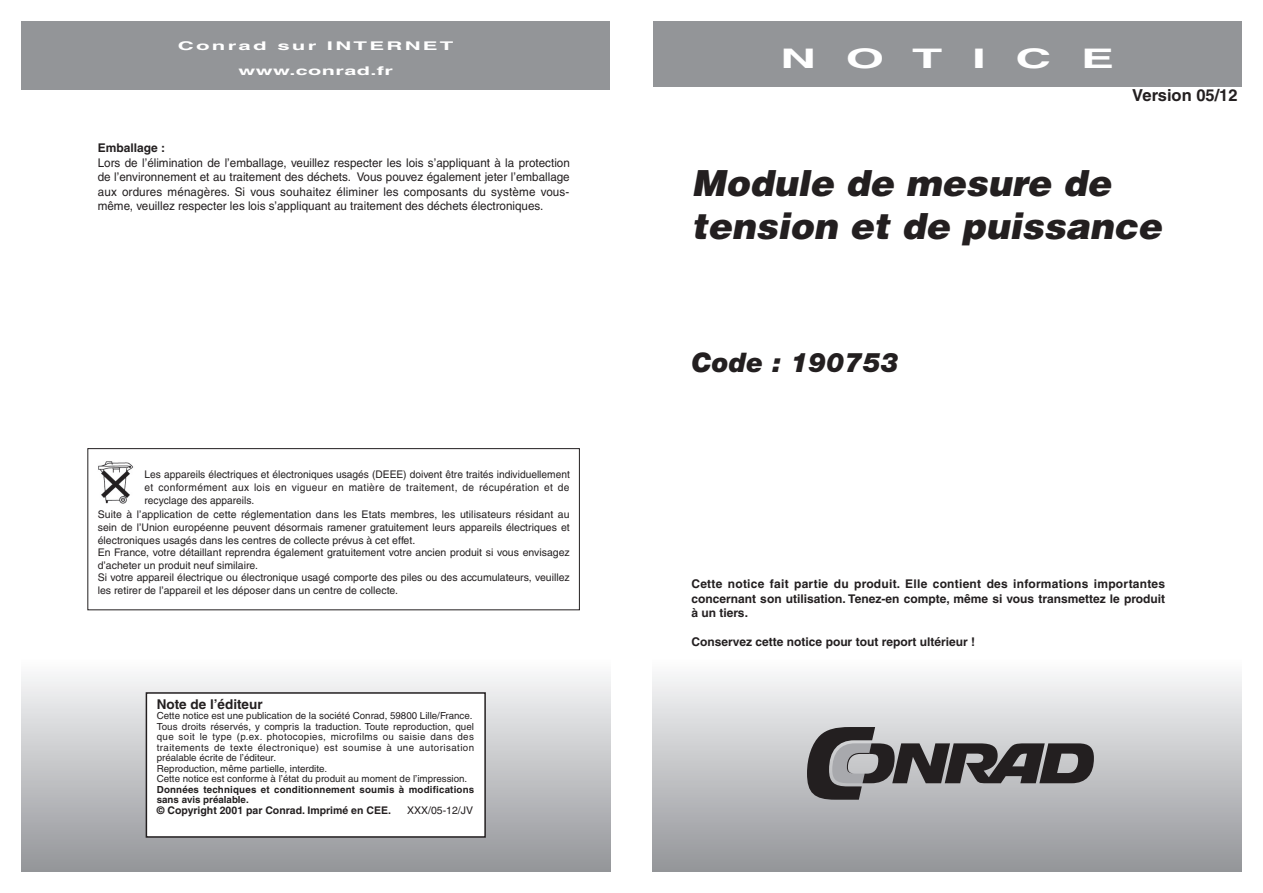
<style>
.page{position:relative;width:1263px;height:893px;background:#fff}
.page>*{position:absolute;margin:0;border:0;box-sizing:border-box;transform-origin:0 0}
.t1{font:italic 900 36px/43.2px "Helvetica";color:#231f20}
.t2{font:italic 900 27px "Helvetica Neue";color:#231f20}
.t3{font:700 27px "Helvetica";letter-spacing:.6em;color:#fff;scale:1.83 1}
.t4{font:700 16.5px "Helvetica";color:#231f20}
.t5{font:700 13.5px "Helvetica";color:#231f20}
.t6{font:12px/14.4px "Helvetica";color:#231f20;text-align:justify}
.t7{font:700 12px/14.4px "Helvetica";color:#231f20;text-align:justify}
.t8{font:700 12px/25.2px "Helvetica";letter-spacing:.1em;color:#fff;text-align:center;scale:1.85 1}
.t9{font:10.5px/12.6px "Helvetica";color:#231f20;text-align:justify}
.t10{font:700 10.5px "Helvetica";color:#231f20}
.t11{font:9.75px/10.5px "Helvetica";color:#231f20}
.t12{font:700 9.75px/10.5px "Helvetica";letter-spacing:.02em;color:#231f20}
</style>
<div class="page">
<div style="left:653px;top:659px;width:589px;height:213px;background:linear-gradient(to bottom,#fbfcfd,#939498)"></div>
<div style="left:21px;top:659px;width:589px;height:213px;background:linear-gradient(to bottom,#fbfbfc,#929498)"></div>
<div style="left:146px;top:692px;width:340px;height:146px;background:#fff;border:2px solid #231f20"></div>
<div style="left:653px;top:21px;width:589px;height:65px;background:#939598"></div>
<div style="left:21px;top:21px;width:589px;height:68px;background:#939598"></div>
<svg style="left:807px;top:727px;width:287px;height:73px;background:#7f7e80"></svg>
<img style="left:98px;top:461px;width:35px;height:43px">
<div style="left:87px;top:448px;width:493px;height:162px;border:1px solid #231f20"></div>
<p class="t8" style="left:178px;top:33px;width:150px">Conrad sur INTERNET www.conrad.fr</p>
<p class="t7" style="left:98px;top:141px;width:69px">Emballage :</p>
<p class="t6" style="left:98px;top:155px;width:474px">Lors de l’élimination de l’emballage, veuillez respecter les lois s’appliquant à la protection de l’environnement et au traitement des déchets. Vous pouvez également jeter l’emballage aux ordures ménagères. Si vous souhaitez éliminer les composants du système vous&shy;même, veuillez respecter les lois s’appliquant au traitement des déchets électroniques.</p>
<p class="t9" style="left:145px;top:468px;width:427px">Les appareils électriques et électroniques usagés (DEEE) doivent être traités individuellement et conformément aux lois en vigueur en matière de traitement, de récupération et de recyclage des appareils.</p>
<p class="t9" style="left:98px;top:508px;width:473px;text-align:left">Suite à l’application de cette réglementation dans les Etats membres, les utilisateurs résidant au sein de l’Union européenne peuvent désormais ramener gratuitement leurs appareils électriques et électroniques usagés dans les centres de collecte prévus à cet effet.<br>En France, votre détaillant reprendra également gratuitement votre ancien produit si vous envisagez d’acheter un produit neuf similaire.<br>Si votre appareil électrique ou électronique usagé comporte des piles ou des accumulateurs, veuillez les retirer de l’appareil et les déposer dans un centre de collecte.</p>
<p class="t5" style="left:157px;top:696px;width:107px">Note de l’éditeur</p>
<p class="t11" style="left:157px;top:711px;width:319px">Cette notice est une publication de la société Conrad, 59800 Lille/France.<br>Tous droits réservés, y compris la traduction. Toute reproduction, quel que soit le type (p.ex. photocopies, microfilms ou saisie dans des traitements de texte électronique) est soumise à une autorisation préalable écrite de l’éditeur.<br>Reproduction, même partielle, interdite.<br>Cette notice est conforme à l’état du produit au moment de l’impression.</p>
<p class="t12" style="left:157px;top:784px;width:319px">Données techniques et conditionnement soumis à modifications sans avis préalable.</p>
<p class="t10" style="left:157px;top:804px;width:236px">© Copyright 2001 par Conrad. Imprimé en CEE.</p>
<p class="t9" style="left:407px;top:804px;width:67px">XXX/05-12/JV</p>
<h2 class="t3" style="left:780px;top:42px;width:184px">NOTICE</h2>
<h3 class="t4" style="left:1132px;top:85px;width:107px">Version 05/12</h3>
<h1 class="t1" style="left:691px;top:160px;width:472px">Module de mesure de tension et de puissance</h1>
<h2 class="t2" style="left:691px;top:346px;width:209px">Code : 190753</h2>
<p class="t7" style="left:691px;top:577px;width:475px">Cette notice fait partie du produit. Elle contient des informations importantes concernant son utilisation. Tenez-en compte, même si vous transmettez le produit à un tiers.</p>
<p class="t7" style="left:691px;top:634px;width:285px">Conservez cette notice pour tout report ultérieur !</p>
</div>
